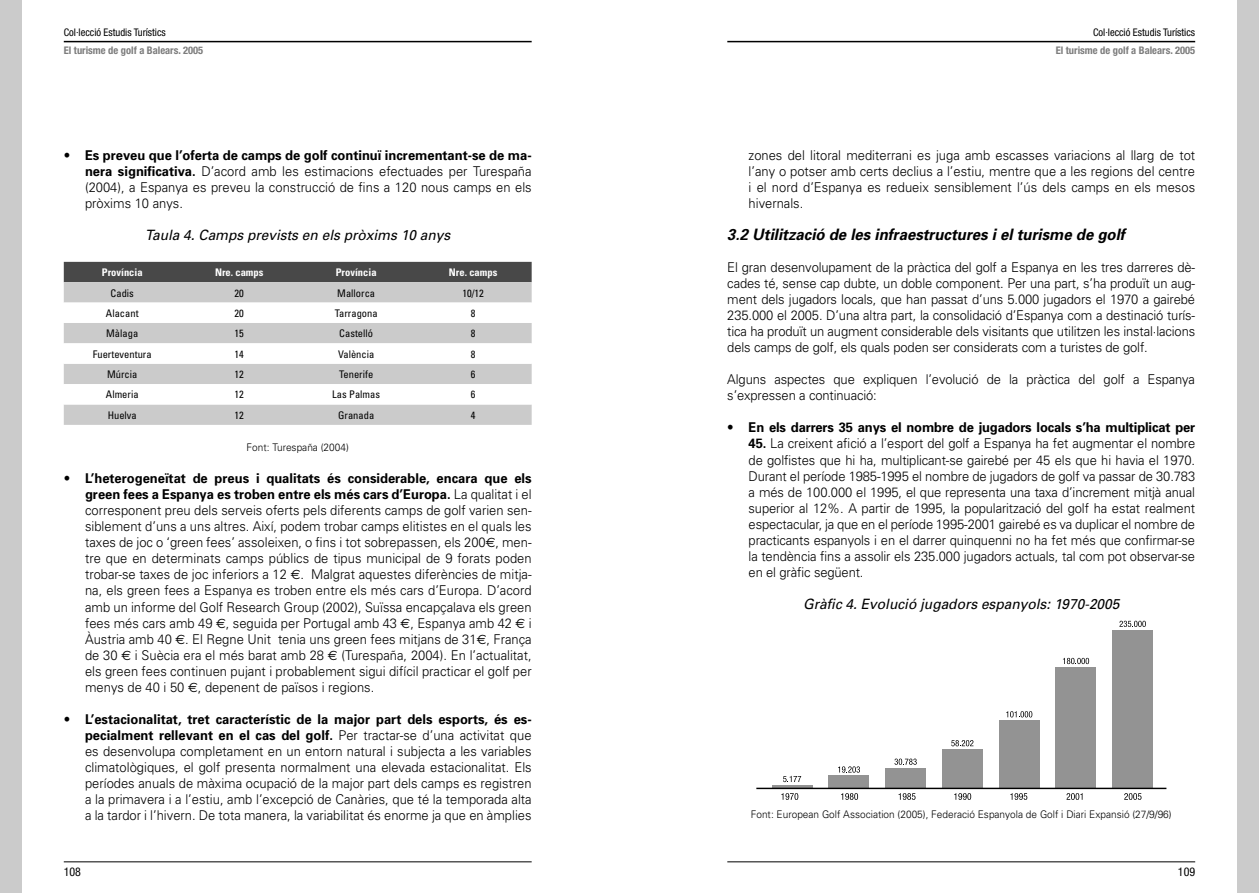
<style>
.page{position:relative;width:1259px;height:893px;background:#fff}
.page>*{position:absolute;margin:0;border:0;box-sizing:border-box;transform-origin:0 0}
.t1{font:italic 700 15.75px "Univers";color:#000;scale:.95 1}
.t2{font:italic 14.25px "Univers";color:#000;scale:.96 1}
.t3{font:300 13.5px/16px "Univers";color:#000;text-align:justify;scale:.96 1}
.t4{font:700 13.5px "Univers";letter-spacing:-.01em;color:#000;scale:.96 1}
.t5{font:condensed 12px "Helvetica Neue";color:#000}
.t6{font:condensed 10.5px "Univers";color:#000}
.t7{font:300 10.5px "Univers";color:#000;scale:.96 1}
.t8{font:700 condensed 10.5px "Helvetica Neue";color:#7c7c7c}
.t9{font:condensed 10.5px "Helvetica Neue";color:#000}
.t10{font:700 condensed 10.5px "Univers";color:#fff}
.s1{font-weight:700}
.s2{font-family:"Euro Sans";font-weight:400}
.s3{font-weight:300}
</style>
<div class="page">
<hr style="left:64px;top:861px;width:467px;height:1px;background:#000">
<hr style="left:64px;top:41px;width:467px;height:1px;background:#000">
<div style="left:0;top:0;width:21px;height:893px;background:#cbcbcb"></div>
<hr style="left:727px;top:41px;width:468px;height:1px;background:#000">
<hr style="left:727px;top:861px;width:468px;height:1px;background:#000">
<div style="left:1237px;top:0;width:22px;height:893px;background:#cbcbcb"></div>
<div style="left:1112px;top:630px;width:40px;height:158px;background:#939393"></div>
<svg style="left:1119px;top:621px;width:26px;height:6px"></svg>
<div style="left:1055px;top:667px;width:41px;height:121px;background:#939393"></div>
<svg style="left:1063px;top:658px;width:26px;height:6px"></svg>
<div style="left:999px;top:720px;width:40px;height:68px;background:#939393"></div>
<svg style="left:1006px;top:711px;width:26px;height:6px"></svg>
<div style="left:942px;top:749px;width:40px;height:39px;background:#939393"></div>
<svg style="left:951px;top:740px;width:22px;height:6px"></svg>
<div style="left:885px;top:768px;width:40px;height:20px;background:#939393"></div>
<svg style="left:894px;top:759px;width:22px;height:6px"></svg>
<div style="left:829px;top:775px;width:40px;height:13px;background:#939393"></div>
<svg style="left:838px;top:766px;width:22px;height:7px"></svg>
<hr style="left:772px;top:785px;width:40px;height:3px;background:#939393">
<svg style="left:783px;top:776px;width:18px;height:6px"></svg>
<hr style="left:756px;top:788px;width:410px;height:1px;background:#000">
<svg style="left:1124px;top:793px;width:17px;height:7px"></svg>
<svg style="left:1066px;top:793px;width:16px;height:7px"></svg>
<svg style="left:1010px;top:793px;width:17px;height:7px"></svg>
<svg style="left:954px;top:793px;width:17px;height:7px"></svg>
<svg style="left:898px;top:793px;width:17px;height:7px"></svg>
<svg style="left:841px;top:793px;width:17px;height:7px"></svg>
<svg style="left:781px;top:793px;width:17px;height:7px"></svg>
<div style="left:64px;top:262px;width:467px;height:20px;background:#484848"></div>
<div style="left:64px;top:282px;width:467px;height:143px;background:#cbcbcb"></div>
<svg style="left:64px;top:303px;width:467px;height:101px"></svg>
<p class="t9" style="left:64px;top:27px;width:104px">Col·lecció Estudis Turístics</p>
<p class="t8" style="left:64px;top:44px;width:141px">El turisme de golf a Balears. 2005</p>
<p class="t9" style="left:1093px;top:27px;width:104px">Col·lecció Estudis Turístics</p>
<p class="t8" style="left:1055px;top:44px;width:141px">El turisme de golf a Balears. 2005</p>
<p class="t3" style="left:85px;top:147px;width:467px;text-indent:-21px">• <span class="s1">Es preveu que l’oferta de camps de golf continuï incrementant-se de ma&shy;nera significativa.</span> D’acord amb les estimacions efectuades per Turespaña (2004), a Espanya es preveu la construcció de fins a 120 nous camps en els pròxims 10 anys.</p>
<p class="t2" style="left:145px;top:226px;width:319px">Taula 4. Camps prevists en els pròxims 10 anys</p>
<p class="t10" style="left:102px;top:266px;width:42px">Província</p>
<p class="t10" style="left:215px;top:266px;width:50px">Nre. camps</p>
<p class="t10" style="left:336px;top:266px;width:42px">Província</p>
<p class="t10" style="left:449px;top:266px;width:50px">Nre. camps</p>
<p class="t6" style="left:111px;top:286px;width:25px">Cadis</p>
<p class="t6" style="left:235px;top:286px;width:11px">20</p>
<p class="t6" style="left:337px;top:286px;width:39px">Mallorca</p>
<p class="t6" style="left:462px;top:286px;width:23px">10/12</p>
<p class="t6" style="left:106px;top:307px;width:34px">Alacant</p>
<p class="t6" style="left:235px;top:307px;width:11px">20</p>
<p class="t6" style="left:335px;top:307px;width:44px">Tarragona</p>
<p class="t6" style="left:471px;top:307px;width:6px">8</p>
<p class="t6" style="left:106px;top:327px;width:34px">Màlaga</p>
<p class="t6" style="left:235px;top:327px;width:11px">15</p>
<p class="t6" style="left:339px;top:327px;width:35px">Castelló</p>
<p class="t6" style="left:471px;top:327px;width:6px">8</p>
<p class="t6" style="left:93px;top:347px;width:60px">Fuerteventura</p>
<p class="t6" style="left:235px;top:347px;width:11px">14</p>
<p class="t6" style="left:338px;top:347px;width:38px">València</p>
<p class="t6" style="left:471px;top:347px;width:6px">8</p>
<p class="t6" style="left:107px;top:368px;width:32px">Múrcia</p>
<p class="t6" style="left:235px;top:368px;width:11px">12</p>
<p class="t6" style="left:339px;top:368px;width:36px">Tenerife</p>
<p class="t6" style="left:471px;top:368px;width:6px">6</p>
<p class="t6" style="left:106px;top:388px;width:34px">Almeria</p>
<p class="t6" style="left:235px;top:388px;width:11px">12</p>
<p class="t6" style="left:332px;top:388px;width:49px">Las Palmas</p>
<p class="t6" style="left:471px;top:388px;width:6px">6</p>
<p class="t6" style="left:108px;top:408px;width:31px">Huelva</p>
<p class="t6" style="left:235px;top:408px;width:11px">12</p>
<p class="t6" style="left:338px;top:408px;width:38px">Granada</p>
<p class="t6" style="left:471px;top:408px;width:6px">4</p>
<p class="t7" style="left:247px;top:441px;width:108px">Font: Turespaña (2004)</p>
<p class="t3" style="left:85px;top:470px;width:467px;text-indent:-21px">• <span class="s1">L’heterogeneïtat de preus i qualitats és considerable, encara que els green fees a Espanya es troben entre els més cars d’Europa.</span> La qualitat i el corresponent preu dels serveis oferts pels diferents camps de golf varien sen&shy;siblement d’uns a uns altres. Així, podem trobar camps elitistes en el quals les taxes de joc o ‘green fees’ assoleixen, o fins i tot sobrepassen, els 200<span class="s2">€</span>, men&shy;tre que en determinats camps públics de tipus municipal de 9 forats poden trobar-se taxes de joc inferiors a 12 <span class="s2">€</span>. Malgrat aquestes diferències de mitja&shy;na, els green fees a Espanya es troben entre els més cars d’Europa. D’acord amb un informe del Golf Research Group (2002), Suïssa encapçalava els green fees més cars amb 49 <span class="s2">€</span>, seguida per Portugal amb 43 <span class="s2">€</span>, Espanya amb 42 <span class="s2">€</span> i Àustria amb 40 <span class="s2">€</span>. El Regne Unit tenia uns green fees mitjans de 31<span class="s2">€</span>, França de 30 <span class="s2">€</span> i Suècia era el més barat amb 28 <span class="s2">€</span> (Turespaña, 2004). En l’actualitat, els green fees continuen pujant i probablement sigui difícil practicar el golf per menys de 40 i 50 <span class="s2">€</span>, depenent de països i regions.</p>
<p class="t3" style="left:85px;top:711px;width:467px;text-indent:-21px">• <span class="s1">L’estacionalitat, tret característic de la major part dels esports, és es&shy;pecialment rellevant en el cas del golf.</span> Per tractar-se d’una activitat que es desenvolupa completament en un entorn natural i subjecta a les variables climatològiques, el golf presenta normalment una elevada estacionalitat. Els períodes anuals de màxima ocupació de la major part dels camps es registren a la primavera i a l’estiu, amb l’excepció de Canàries, que té la temporada alta a la tardor i l’hivern. De tota manera, la variabilitat és enorme ja que en àmplies</p>
<p class="t3" style="left:748px;top:147px;width:467px">zones del litoral mediterrani es juga amb escasses variacions al llarg de tot l’any o potser amb certs declius a l’estiu, mentre que a les regions del centre i el nord d’Espanya es redueix sensiblement l’ús dels camps en els mesos hivernals.</p>
<p class="t1" style="left:727px;top:225px;width:420px">3.2 Utilització de les infraestructures i el turisme de golf</p>
<p class="t3" style="left:727px;top:259px;width:489px">El gran desenvolupament de la pràctica del golf a Espanya en les tres darreres dè&shy;cades té, sense cap dubte, un doble component. Per una part, s’ha produït un aug&shy;ment dels jugadors locals, que han passat d’uns 5.000 jugadors el 1970 a gairebé 235.000 el 2005. D’una altra part, la consolidació d’Espanya com a destinació turís&shy;tica ha produït un augment considerable dels visitants que utilitzen les instal·lacions dels camps de golf, els quals poden ser considerats com a turistes de golf.</p>
<p class="t3" style="left:727px;top:371px;width:489px">Alguns aspectes que expliquen l’evolució de la pràctica del golf a Espanya s’expressen a continuació:</p>
<p class="t4" style="left:727px;top:419px;width:489px"><span class="s3">•</span> En els darrers 35 anys el nombre de jugadors locals s’ha multiplicat per</p>
<p class="t3" style="left:748px;top:436px;width:467px"><span class="s1">45.</span> La creixent afició a l’esport del golf a Espanya ha fet augmentar el nombre de golfistes que hi ha, multiplicant-se gairebé per 45 els que hi havia el 1970.<br>Durant el període 1985-1995 el nombre de jugadors de golf va passar de 30.783 a més de 100.000 el 1995, el que representa una taxa d’increment mitjà anual superior al 12%. A partir de 1995, la popularització del golf ha estat realment espectacular, ja que en el període 1995-2001 gairebé es va duplicar el nombre de practicants espanyols i en el darrer quinquenni no ha fet més que confirmar-se la tendència fins a assolir els 235.000 jugadors actuals, tal com pot observar-se en el gràfic següent.</p>
<p class="t2" style="left:803px;top:596px;width:331px">Gràfic 4. Evolució jugadors espanyols: 1970-2005</p>
<p class="t7" style="left:751px;top:808px;width:440px">Font: European Golf Association (2005), Federació Espanyola de Golf i Diari Expansió (27/9/96)</p>
<p class="t5" style="left:64px;top:865px;width:19px">108</p>
<p class="t5" style="left:1178px;top:865px;width:19px">109</p>
</div>
